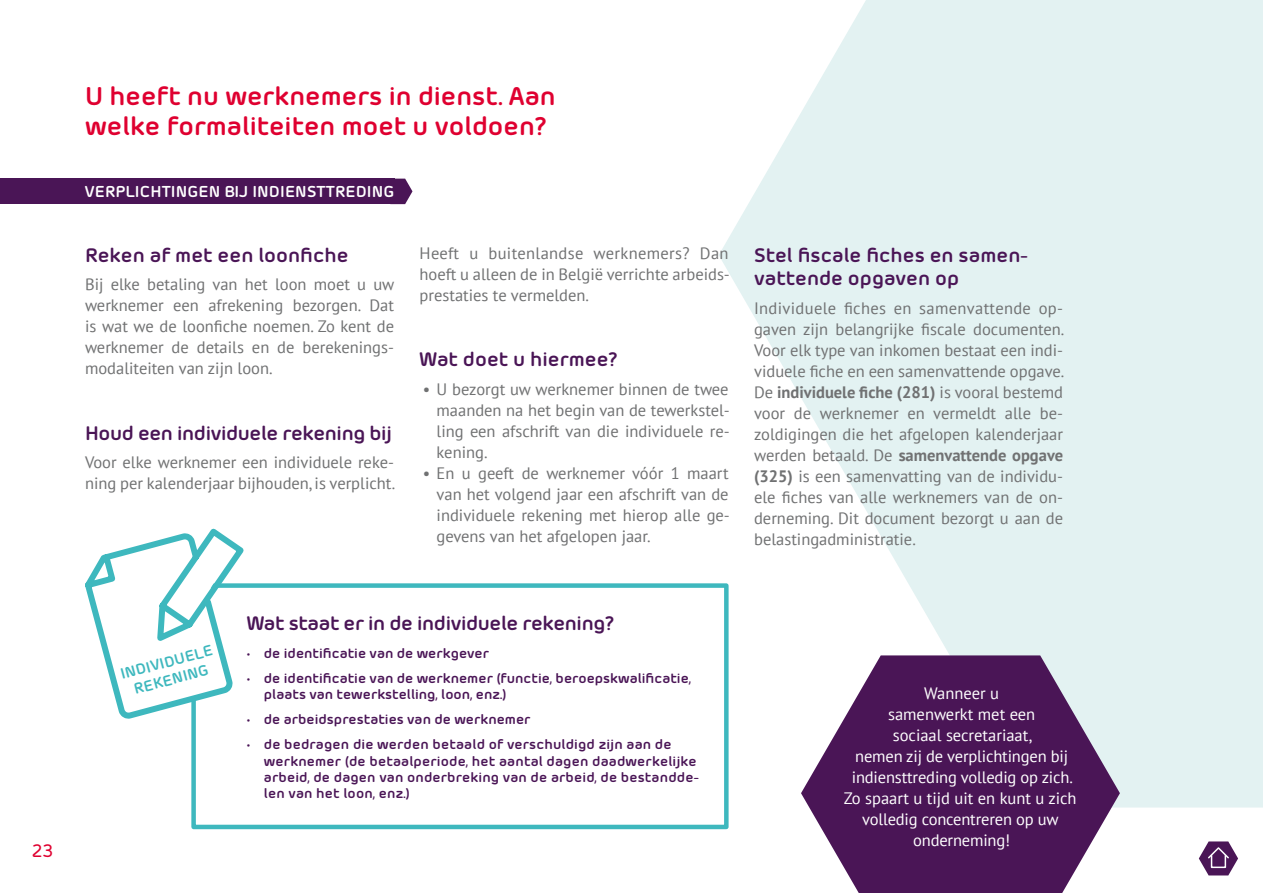
<style>
.page{position:relative;width:1263px;height:893px;background:#fff}
.page>*{position:absolute;margin:0;border:0;box-sizing:border-box;transform-origin:0 0}
.t1{font:700 25.5px/30.6px "Morebi Rounded";color:#df0030}
.t2{font:700 19.5px/23.4px "Morebi Rounded";letter-spacing:-.005em;color:#4a1556}
.t3{font:500 18px "Morebi Rounded";color:#df0030}
.t4{font:16.5px/21px "PT Sans";color:#707172;text-align:justify}
.t5{font:16.5px/21px "PT Sans";letter-spacing:-.01em;color:#fff;text-align:center}
.t6{font:700 15.75px "Morebi Rounded";letter-spacing:.005em;color:#fff}
.t7{font:700 15px/18px "Morebi Rounded";color:#3eb8be;text-align:center}
.t8{font:700 13.5px/16.2px "Morebi Rounded";letter-spacing:.01em;color:#4a1556}
.s1{font-weight:700}
</style>
<div class="page">
<svg style="left:719px;top:0;width:544px;height:807px;fill:#e3f2f2"></svg>
<svg style="left:394px;top:179px;width:18px;height:25px"></svg>
<div style="left:0;top:179px;width:394px;height:25px;background:#4a1556"></div>
<div style="left:194px;top:586px;width:532px;height:241px;background:#fff"></div>
<div style="left:191px;top:583px;width:538px;height:246px;border:4px solid #3eb8be"></div>
<svg style="left:85px;top:528px;width:164px;height:194px"></svg>
<svg style="left:801px;top:655px;width:319px;height:238px;background:#70487a"></svg>
<svg style="left:1199px;top:841px;width:39px;height:34px"></svg>
<p class="t3" style="left:32px;top:838px;width:23px">23</p>
<h1 class="t1" style="left:85px;top:78px;width:472px">U heeft nu werknemers in dienst. Aan welke formaliteiten moet u voldoen?</h1>
<p class="t6" style="left:85px;top:180px;width:311px">VERPLICHTINGEN BIJ INDIENSTTREDING</p>
<p class="t2" style="left:85px;top:241px;width:265px">Reken af met een loonfiche</p>
<p class="t4" style="left:85px;top:274px;width:311px">Bij elke betaling van het loon moet u uw werknemer een afrekening bezorgen. Dat is wat we de loonfiche noemen. Zo kent de werknemer de details en de berekenings&shy;modaliteiten van zijn loon.</p>
<p class="t2" style="left:85px;top:419px;width:309px">Houd een individuele rekening bij</p>
<p class="t4" style="left:85px;top:451px;width:312px">Voor elke werknemer een individuele reke&shy;ning per kalenderjaar bijhouden, is verplicht.</p>
<p class="t4" style="left:420px;top:242px;width:312px">Heeft u buitenlandse werknemers? Dan hoeft u alleen de in België verrichte arbeids&shy;prestaties te vermelden.</p>
<p class="t2" style="left:420px;top:346px;width:200px">Wat doet u hiermee?</p>
<p class="t4" style="left:437px;top:378px;width:295px;text-indent:-14px">• U bezorgt uw werknemer binnen de twee maanden na het begin van de tewerkstel&shy;ling een afschrift van die individuele re&shy;kening.</p>
<p class="t4" style="left:437px;top:462px;width:295px;text-indent:-14px">• En u geeft de werknemer vóór 1 maart van het volgend jaar een afschrift van de individuele rekening met hierop alle ge&shy;gevens van het afgelopen jaar.</p>
<p class="t2" style="left:754px;top:241px;width:275px">Stel fiscale fiches en samen&shy;vattende opgaven op</p>
<p class="t4" style="left:754px;top:297px;width:312px">Individuele fiches en samenvattende op&shy;gaven zijn belangrijke fiscale documenten.<br>Voor elk type van inkomen bestaat een indi&shy;viduele fiche en een samenvattende opgave.<br>De <span class="s1">individuele fiche (281)</span> is vooral bestemd voor de werknemer en vermeldt alle be&shy;zoldigingen die het afgelopen kalenderjaar werden betaald. De <span class="s1">samenvattende opgave (325)</span> is een samenvatting van de individu&shy;ele fiches van alle werknemers van de on&shy;derneming. Dit document bezorgt u aan de belastingadministratie.</p>
<p class="t7" style="left:118px;top:664px;width:97px;rotate:-15deg">INDIVIDUELE<br>REKENING</p>
<p class="t2" style="left:247px;top:609px;width:369px">Wat staat er in de individuele rekening?</p>
<p class="t8" style="left:247px;top:644px;width:244px">• de identificatie van de werkgever</p>
<p class="t8" style="left:264px;top:669px;width:429px;text-indent:-17px">• de identificatie van de werknemer (functie, beroepskwalificatie, plaats van tewerkstelling, loon, enz.)</p>
<p class="t8" style="left:247px;top:710px;width:285px">• de arbeidsprestaties van de werknemer</p>
<p class="t8" style="left:264px;top:735px;width:436px;text-indent:-17px">• de bedragen die werden betaald of verschuldigd zijn aan de werknemer (de betaalperiode, het aantal dagen daadwerkelijke arbeid, de dagen van onderbreking van de arbeid, de bestandde&shy;len van het loon, enz.)</p>
<p class="t5" style="left:844px;top:683px;width:234px">Wanneer u<br>samenwerkt met een<br>sociaal secretariaat,<br>nemen zij de verplichtingen bij indiensttreding volledig op zich.<br>Zo spaart u tijd uit en kunt u zich volledig concentreren op uw onderneming!</p>
</div>
